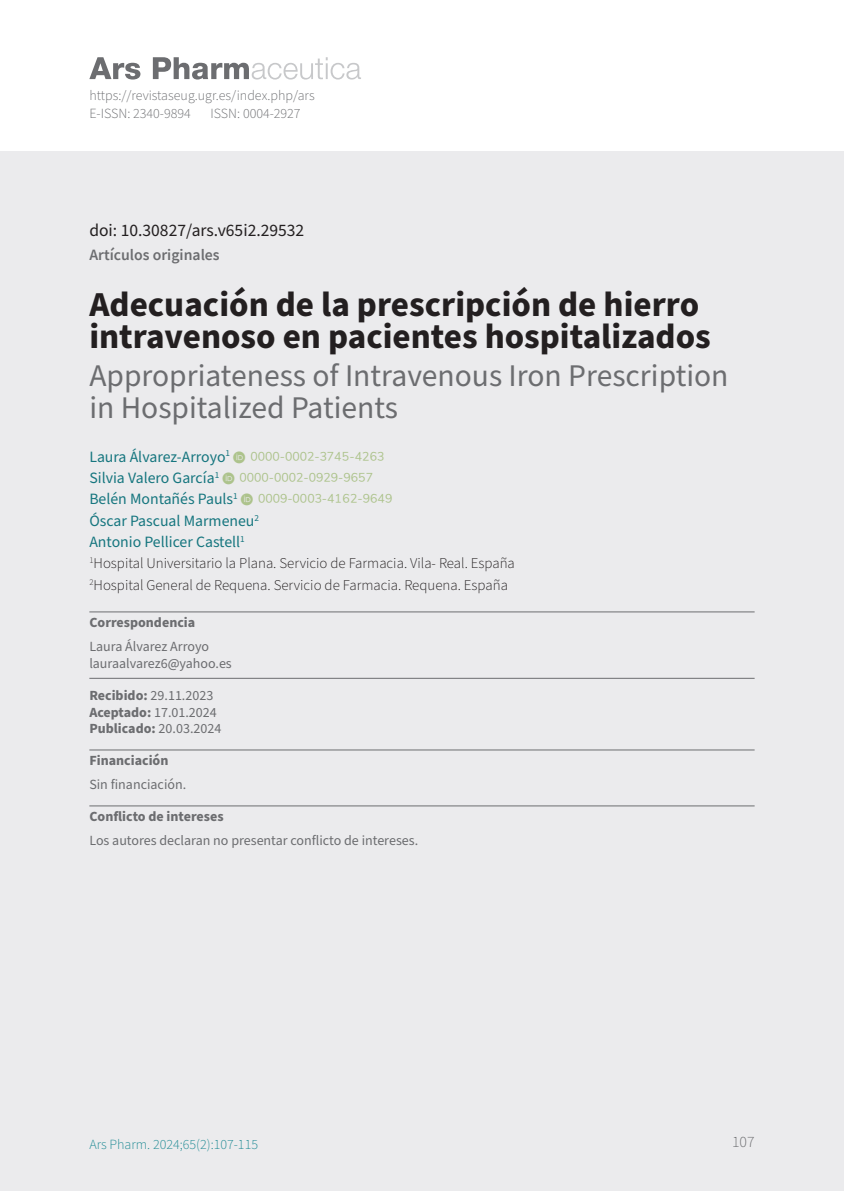
<style>
.page{position:relative;width:844px;height:1191px;background:#fff}
.page>*{position:absolute;margin:0;border:0;box-sizing:border-box;transform-origin:0 0}
.sps_titulo_original{font:700 35px/31.5px "Source Sans Pro";color:#231f20}
.sps_titulo_traduc{font:31.5px/31.5px "Source Sans Pro";color:#6c6d70}
.sps_doi{font:17.5px "Source Sans Pro";color:#231f20}
.sps_autores{font:15.75px "Source Sans Pro";color:#16767f}
.sps_seccion{font:600 15.75px "Source Sans Pro";color:#6c6d70}
.t1{font:300 15.75px "Source Sans Pro";color:#6c6d70}
.sps_afiliaciones{font:300 14.88px "Source Sans Pro";color:#231f20}
.sps_texto_metadatos{font:14px "Source Sans Pro";color:#6c6d70}
.t2{font:300 14px "Source Sans Pro";color:#6c6d70}
.sps_titulo_metadatos{font:700 14px "Source Sans Pro";color:#6c6d70}
.t3{font:300 14px "Source Sans Pro";color:#1c8993}
.sps_linea_fin_metadatos{font:14px "Source Sans Pro";color:#6c6d70}
.sps_texto_metadatos-2{font:700 14px "Source Sans Pro";color:#6c6d70}
.sps_autores-2{font:12.25px "Font Awesome 5 Brands";color:#adc38c}
.s1{color:#adc38c}
.s2{font-weight:700}
.s3{font-weight:400}
</style>
<div class="page">
<div style="left:0;top:151px;width:843px;height:1040px;background:#ebebed"></div>
<svg style="left:89px;top:57px;width:272px;height:23px"></svg>
<hr style="left:89px;top:611px;width:665px;height:1px;background:#6c6d70">
<hr style="left:89px;top:678px;width:665px;height:1px;background:#6c6d70">
<hr style="left:89px;top:749px;width:665px;height:1px;background:#6c6d70">
<hr style="left:89px;top:805px;width:665px;height:1px;background:#6c6d70">
<p class="t2" style="left:89px;top:86px;width:227px">https://revistaseug.ugr.es/index.php/ars</p>
<p class="t2" style="left:89px;top:104px;width:103px">E-ISSN: 2340-9894</p>
<p class="t2" style="left:210px;top:104px;width:92px">ISSN: 0004-2927</p>
<p class="sps_doi" style="left:89px;top:218px;width:216px">doi: 10.30827/ars.v65i2.29532</p>
<p class="sps_seccion" style="left:89px;top:244px;width:132px">Artículos originales</p>
<p class="sps_titulo_original" style="left:89px;top:289px;width:622px">Adecuación de la prescripción de hierro intravenoso en pacientes hospitalizados</p>
<p class="sps_titulo_traduc" style="left:89px;top:361px;width:640px">Appropriateness of Intravenous Iron Prescription in Hospitalized Patients</p>
<p class="sps_autores" style="left:89px;top:446px;width:158px">Laura Álvarez-Arroyo<sup>1</sup> <span class="s1">□</span></p>
<p class="sps_autores-2" style="left:319px;top:451px;width:66px">✓✔✔✓</p>
<p class="sps_autores" style="left:89px;top:467px;width:147px">Silvia Valero García<sup>1</sup> <span class="s1">□</span></p>
<p class="sps_autores" style="left:89px;top:489px;width:165px">Belén Montañés Pauls<sup>1</sup> <span class="s1">□</span></p>
<p class="sps_autores" style="left:89px;top:510px;width:171px">Óscar Pascual Marmeneu<sup>2</sup></p>
<p class="sps_autores" style="left:89px;top:531px;width:157px">Antonio Pellicer Castell<sup>1</sup></p>
<p class="sps_afiliaciones" style="left:89px;top:553px;width:427px"><sup>1</sup>Hospital Universitario la Plana. Servicio de Farmacia. Vila- Real. España</p>
<p class="sps_afiliaciones" style="left:89px;top:575px;width:420px"><sup>2</sup>Hospital General de Requena. Servicio de Farmacia. Requena. España</p>
<p class="sps_titulo_metadatos" style="left:89px;top:613px;width:107px">Correspondencia</p>
<p class="sps_texto_metadatos" style="left:89px;top:637px;width:121px">Laura Álvarez Arroyo</p>
<p class="sps_linea_fin_metadatos" style="left:89px;top:654px;width:144px">lauraalvarez6@yahoo.es</p>
<p class="sps_texto_metadatos" style="left:89px;top:686px;width:125px"><span class="s2">Recibido:</span> 29.11.2023</p>
<p class="sps_texto_metadatos" style="left:89px;top:702px;width:129px"><span class="s2">Aceptado:</span> 17.01.2024</p>
<p class="sps_texto_metadatos-2" style="left:89px;top:719px;width:133px">Publicado: <span class="s3">20.03.2024</span></p>
<p class="sps_titulo_metadatos" style="left:89px;top:751px;width:81px">Financiación</p>
<p class="sps_texto_metadatos" style="left:89px;top:775px;width:98px">Sin financiación.</p>
<p class="sps_titulo_metadatos" style="left:89px;top:807px;width:136px">Conflicto de intereses</p>
<p class="sps_texto_metadatos" style="left:89px;top:831px;width:330px">Los autores declaran no presentar conflicto de intereses.</p>
<p class="t3" style="left:89px;top:1134px;width:170px">Ars Pharm. 2024;65(2):107-115</p>
<p class="t1" style="left:731px;top:1131px;width:24px">107</p>
</div>
